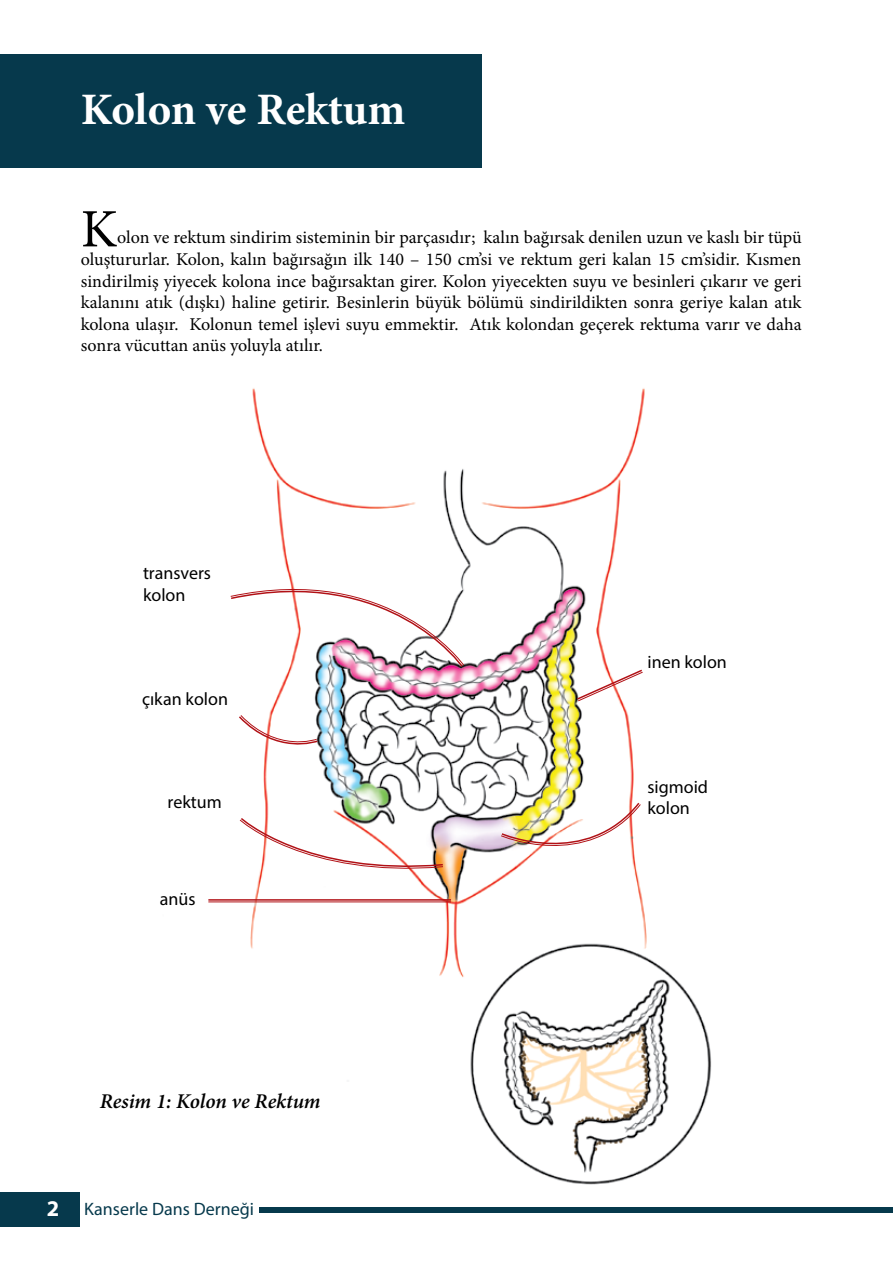
<style>
.page{position:relative;width:893px;height:1263px;background:#fff}
.page>*{position:absolute;margin:0;border:0;box-sizing:border-box;transform-origin:0 0}
.t1{font:54px "Minion Pro";color:#000}
.t2{font:700 45px "Minion Pro";letter-spacing:-.005em;color:#fff}
.t3{font:italic 600 21px "Minion Pro";letter-spacing:-.005em;color:#000}
.t4{font:18px/21.6px "Minion Pro";letter-spacing:-.005em;color:#000;text-align:justify}
.t5{font:18px/21.6px "Myriad Pro";color:#000}
.t6{font:18px "Myriad Pro";color:#06394c}
.s1{font-weight:700;font-size:22.5px;color:#fff}
</style>
<div class="page">
<div style="left:1px;top:1192px;width:79px;height:35px;background:#06394c"></div>
<div style="left:260px;top:1208px;width:633px;height:5px;background:#06394c"></div>
<div style="left:1px;top:55px;width:481px;height:113px;background:#06394c"></div>
<img style="left:208px;top:388px;width:504px;height:797px">
<svg style="left:229px;top:562px;width:235px;height:106px"></svg>
<svg style="left:575px;top:668px;width:69px;height:33px"></svg>
<svg style="left:237px;top:715px;width:82px;height:40px"></svg>
<img style="left:500px;top:801px;width:141px;height:71px">
<svg style="left:239px;top:816px;width:205px;height:62px"></svg>
<hr style="left:208px;top:899px;width:243px;height:2px;background:#b11116">
<hr style="left:208px;top:902px;width:243px;height:1px;background:#b11116">
<h2 class="t2" style="left:81px;top:78px;width:326px">Kolon ve Rektum</h2>
<h1 class="t1" style="left:81px;top:193px;width:38px">K</h1>
<p class="t4" style="left:81px;top:227px;width:722px;text-indent:36px">olon ve rektum sindirim sisteminin bir parçasıdır; kalın bağırsak denilen uzun ve kaslı bir tüpü oluştururlar. Kolon, kalın bağırsağın ilk 140 – 150 cm’si ve rektum geri kalan 15 cm’sidir. Kısmen sindirilmiş yiyecek kolona ince bağırsaktan girer. Kolon yiyecekten suyu ve besinleri çıkarır ve geri kalanını atık (dışkı) haline getirir. Besinlerin büyük bölümü sindirildikten sonra geriye kalan atık kolona ulaşır. Kolonun temel işlevi suyu emmektir. Atık kolondan geçerek rektuma varır ve daha sonra vücuttan anüs yoluyla atılır.</p>
<p class="t5" style="left:143px;top:562px;width:70px">transvers kolon</p>
<p class="t5" style="left:142px;top:688px;width:87px">çıkan kolon</p>
<p class="t5" style="left:168px;top:791px;width:56px">rektum</p>
<p class="t5" style="left:160px;top:888px;width:37px">anüs</p>
<p class="t3" style="left:100px;top:1087px;width:222px">Resim 1: Kolon ve Rektum</p>
<p class="t6" style="left:47px;top:1198px;width:208px"><span class="s1">2</span> Kanserle Dans Derneği</p>
<p class="t5" style="left:647px;top:650px;width:81px">inen kolon</p>
<p class="t5" style="left:647px;top:776px;width:62px">sigmoid kolon</p>
</div>
